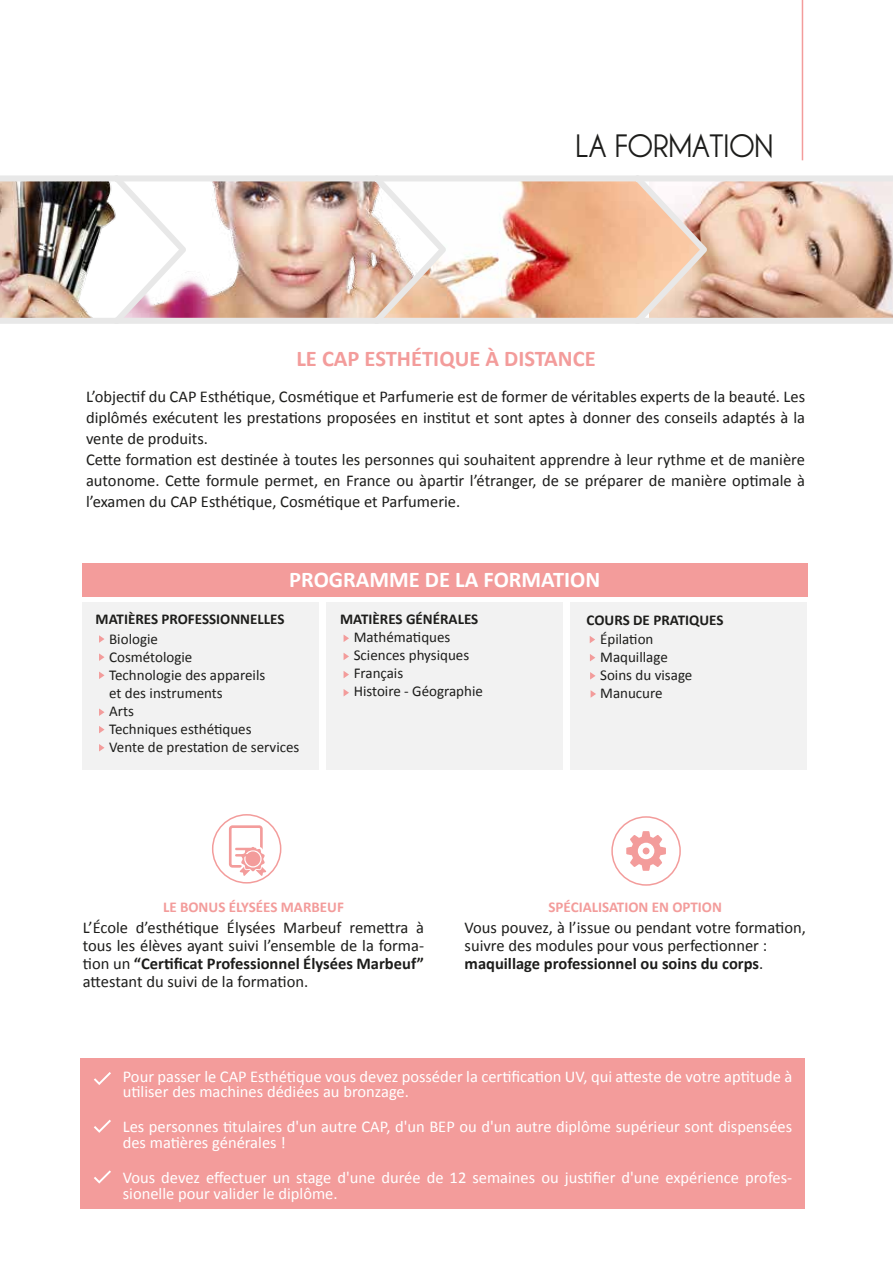
<style>
.page{position:relative;width:893px;height:1263px;background:#fff}
.page>*{position:absolute;margin:0;border:0;box-sizing:border-box;transform-origin:0 0}
.t1{font:700 33px "Champagne&Limousines";color:#1d1d1b}
.t2{font:700 22.5px "Calibri";color:#f39c9b}
.t3{font:700 22.5px "Calibri";color:#fff}
.t4{font:16.5px/21px "Calibri";color:#1d1d1b}
.t5{font:16.5px/16.5px "Calibri";color:#fff}
.t6{font:15px/18px "Calibri";color:#1d1d1b}
.t7{font:700 15px "Calibri";color:#1d1d1b}
.t8{font:700 15px "Calibri";color:#f39c9b}
.s1{font-weight:700}
</style>
<div class="page">
<svg style="left:712px;top:175px;width:181px;height:149px;background:#dab9a6"></svg>
<svg style="left:451px;top:175px;width:261px;height:149px"></svg>
<img style="left:192px;top:175px;width:259px;height:149px">
<img style="left:0;top:175px;width:192px;height:149px">
<hr style="left:802px;top:0;width:1px;height:160px;background:#f39c9b">
<div style="left:82px;top:564px;width:725px;height:33px;background:#f39c9b"></div>
<div style="left:82px;top:603px;width:236px;height:167px;background:#f2f2f2"></div>
<div style="left:326px;top:603px;width:237px;height:167px;background:#f2f2f2"></div>
<div style="left:212px;top:814px;width:69px;height:69px;border:2px solid #f39c9b;border-radius:50%"></div>
<svg style="left:229px;top:825px;width:37px;height:51px"></svg>
<div style="left:245px;top:851px;width:15px;height:15px;background:#f39c9b;border-radius:50%"></div>
<div style="left:611px;top:816px;width:70px;height:70px;border:2px solid #f39c9b;border-radius:50%"></div>
<svg style="left:626px;top:831px;width:40px;height:40px"></svg>
<div style="left:643px;top:847px;width:6px;height:7px;background:#f39c9b;border-radius:50%"></div>
<div style="left:80px;top:1058px;width:724px;height:151px;background:#f39c9b"></div>
<svg style="left:94px;top:1072px;width:17px;height:13px"></svg>
<svg style="left:94px;top:1120px;width:17px;height:13px"></svg>
<svg style="left:94px;top:1170px;width:17px;height:13px"></svg>
<svg style="left:99px;top:635px;width:5px;height:8px"></svg>
<svg style="left:99px;top:653px;width:5px;height:8px"></svg>
<svg style="left:99px;top:672px;width:5px;height:7px"></svg>
<svg style="left:99px;top:726px;width:5px;height:7px"></svg>
<svg style="left:99px;top:744px;width:5px;height:7px"></svg>
<svg style="left:99px;top:709px;width:5px;height:7px"></svg>
<div style="left:571px;top:603px;width:236px;height:167px;background:#f2f2f2"></div>
<svg style="left:590px;top:636px;width:5px;height:7px"></svg>
<svg style="left:590px;top:654px;width:5px;height:7px"></svg>
<svg style="left:590px;top:672px;width:5px;height:7px"></svg>
<svg style="left:591px;top:690px;width:5px;height:8px"></svg>
<svg style="left:344px;top:635px;width:5px;height:7px"></svg>
<svg style="left:344px;top:653px;width:5px;height:7px"></svg>
<svg style="left:344px;top:671px;width:5px;height:7px"></svg>
<svg style="left:344px;top:689px;width:5px;height:7px"></svg>
<h1 class="t1" style="left:575px;top:128px;width:200px">LA FORMATION</h1>
<h2 class="t2" style="left:296px;top:345px;width:301px">LE CAP ESTHÉTIQUE À DISTANCE</h2>
<p class="t4" style="left:86px;top:385px;width:721px">L’objectif du CAP Esthétique, Cosmétique et Parfumerie est de former de véritables experts de la beauté. Les diplômés exécutent les prestations proposées en institut et sont aptes à donner des conseils adaptés à la vente de produits.<br>Cette formation est destinée à toutes les personnes qui souhaitent apprendre à leur rythme et de manière autonome. Cette formule permet, en France ou àpartir l’étranger, de se préparer de manière optimale à l’examen du CAP Esthétique, Cosmétique et Parfumerie.</p>
<h2 class="t3" style="left:289px;top:566px;width:313px">PROGRAMME DE LA FORMATION</h2>
<p class="t7" style="left:587px;top:610px;width:138px">COURS DE PRATIQUES</p>
<p class="t6" style="left:600px;top:630px;width:94px">Épilation<br>Maquillage<br>Soins du visage<br>Manucure</p>
<p class="t7" style="left:340px;top:609px;width:140px">MATIÈRES GÉNÉRALES</p>
<p class="t6" style="left:354px;top:627px;width:131px">Mathématiques<br>Sciences physiques<br>Français<br>Histoire - Géographie</p>
<p class="t7" style="left:96px;top:610px;width:190px">MATIÈRES PROFESSIONNELLES</p>
<p class="t6" style="left:109px;top:629px;width:192px">Biologie<br>Cosmétologie<br>Technologie des appareils<br>et des instruments<br>Arts<br>Techniques esthétiques<br>Vente de prestation de services</p>
<p class="t8" style="left:163px;top:897px;width:182px">LE BONUS ÉLYSÉES MARBEUF</p>
<p class="t4" style="left:83px;top:917px;width:343px;line-height:18px;text-align:justify">L’École d’esthétique Élysées Marbeuf remettra à tous les élèves ayant suivi l’ensemble de la forma&shy;tion un <span class="s1">“Certificat Professionnel Élysées Marbeuf” </span>attestant du suivi de la formation.</p>
<p class="t8" style="left:548px;top:897px;width:175px">SPÉCIALISATION EN OPTION</p>
<p class="t4" style="left:465px;top:917px;width:343px;line-height:18px">Vous pouvez, à l’issue ou pendant votre formation, suivre des modules pour vous perfectionner : <span class="s1">maquillage professionnel ou soins du corps</span>.</p>
<p class="t5" style="left:123px;top:1068px;width:671px;line-height:15px">Pour passer le CAP Esthétique vous devez posséder la certification UV, qui atteste de votre aptitude à utiliser des machines dédiées au bronzage.</p>
<p class="t5" style="left:123px;top:1117px;width:671px">Les personnes titulaires d'un autre CAP, d'un BEP ou d'un autre diplôme supérieur sont dispensées des matières générales !</p>
<p class="t5" style="left:123px;top:1168px;width:671px">Vous devez effectuer un stage d'une durée de 12 semaines ou justifier d'une expérience profes&shy;sionelle pour valider le diplôme.</p>
</div>
